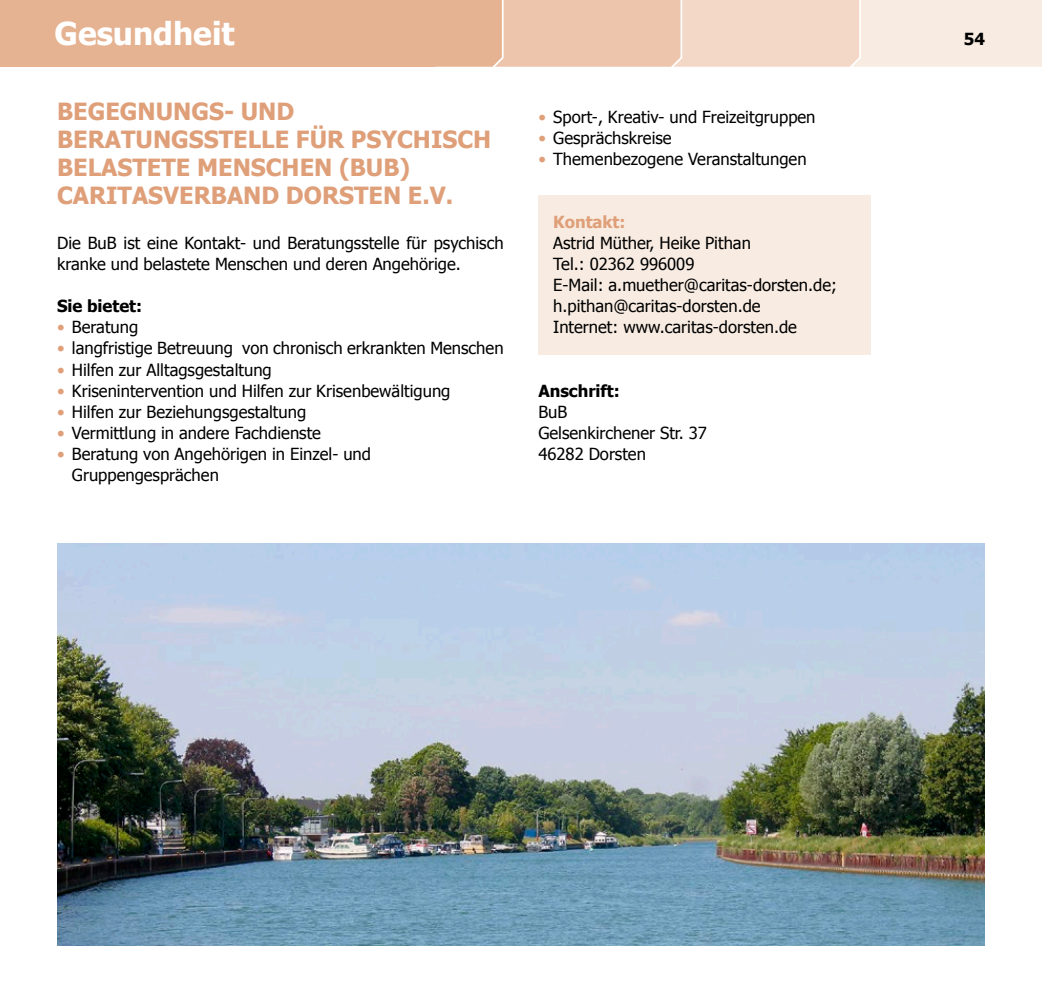
<style>
.page{position:relative;width:1042px;height:993px;background:#fff}
.page>*{position:absolute;margin:0;border:0;box-sizing:border-box;transform-origin:0 0}
.t1{font:700 31.5px "Tahoma";color:#fff}
.t2{font:700 23.62px/28px "Tahoma";color:#df9f79}
.t3{font:16.62px/21px "Tahoma";color:#000}
.t4{font:700 16.62px "Tahoma";color:#000}
.t5{font:700 16.62px "Tahoma";color:#df9f79}
.s1{color:#df9f79}
</style>
<div class="page">
<svg style="left:0;top:0;width:1042px;height:67px;background:#f0d4c1"></svg>
<div style="left:0;top:0;width:435px;height:66px;background:#e5b392"></div>
<div style="left:538px;top:195px;width:333px;height:159px;background:#f8ece2"></div>
<img style="left:57px;top:543px;width:928px;height:402px">
<h1 class="t1" style="left:55px;top:12px;width:182px">Gesundheit</h1>
<p class="t4" style="left:964px;top:27px;width:23px">54</p>
<h2 class="t2" style="left:57px;top:96px;width:436px">BEGEGNUNGS- UND<br>BERATUNGSSTELLE FÜR PSYCHISCH<br>BELASTETE MENSCHEN (BUB)<br>CARITASVERBAND DORSTEN E.V.</h2>
<p class="t3" style="left:57px;top:232px;width:448px">Die BuB ist eine Kontakt- und Beratungsstelle für psychisch kranke und belastete Menschen und deren Angehörige.</p>
<p class="t4" style="left:57px;top:294px;width:87px">Sie bietet:</p>
<p class="t3" style="left:57px;top:316px;width:83px"><span class="s1">•</span> Beratung</p>
<p class="t3" style="left:57px;top:337px;width:448px"><span class="s1">•</span> langfristige Betreuung von chronisch erkrankten Menschen</p>
<p class="t3" style="left:57px;top:358px;width:216px"><span class="s1">•</span> Hilfen zur Alltagsgestaltung</p>
<p class="t3" style="left:57px;top:379px;width:395px"><span class="s1">•</span> Krisenintervention und Hilfen zur Krisenbewältigung</p>
<p class="t3" style="left:57px;top:400px;width:251px"><span class="s1">•</span> Hilfen zur Beziehungsgestaltung</p>
<p class="t3" style="left:57px;top:421px;width:265px"><span class="s1">•</span> Vermittlung in andere Fachdienste</p>
<p class="t3" style="left:72px;top:442px;width:301px;text-indent:-15px"><span class="s1">•</span> Beratung von Angehörigen in Einzel- und<br>Gruppengesprächen</p>
<p class="t3" style="left:538px;top:106px;width:279px"><span class="s1">•</span> Sport-, Kreativ- und Freizeitgruppen</p>
<p class="t3" style="left:538px;top:127px;width:135px"><span class="s1">•</span> Gesprächskreise</p>
<p class="t3" style="left:538px;top:148px;width:270px"><span class="s1">•</span> Themenbezogene Veranstaltungen</p>
<p class="t5" style="left:553px;top:210px;width:74px">Kontakt:</p>
<p class="t3" style="left:553px;top:232px;width:285px">Astrid Müther, Heike Pithan<br>Tel.: 02362 996009<br>E-Mail: a.muether@caritas-dorsten.de; h.pithan@caritas-dorsten.de<br>Internet: www.caritas-dorsten.de</p>
<p class="t4" style="left:538px;top:378px;width:83px">Anschrift:</p>
<p class="t3" style="left:538px;top:400px;width:170px">BuB<br>Gelsenkirchener Str. 37<br>46282 Dorsten</p>
</div>
